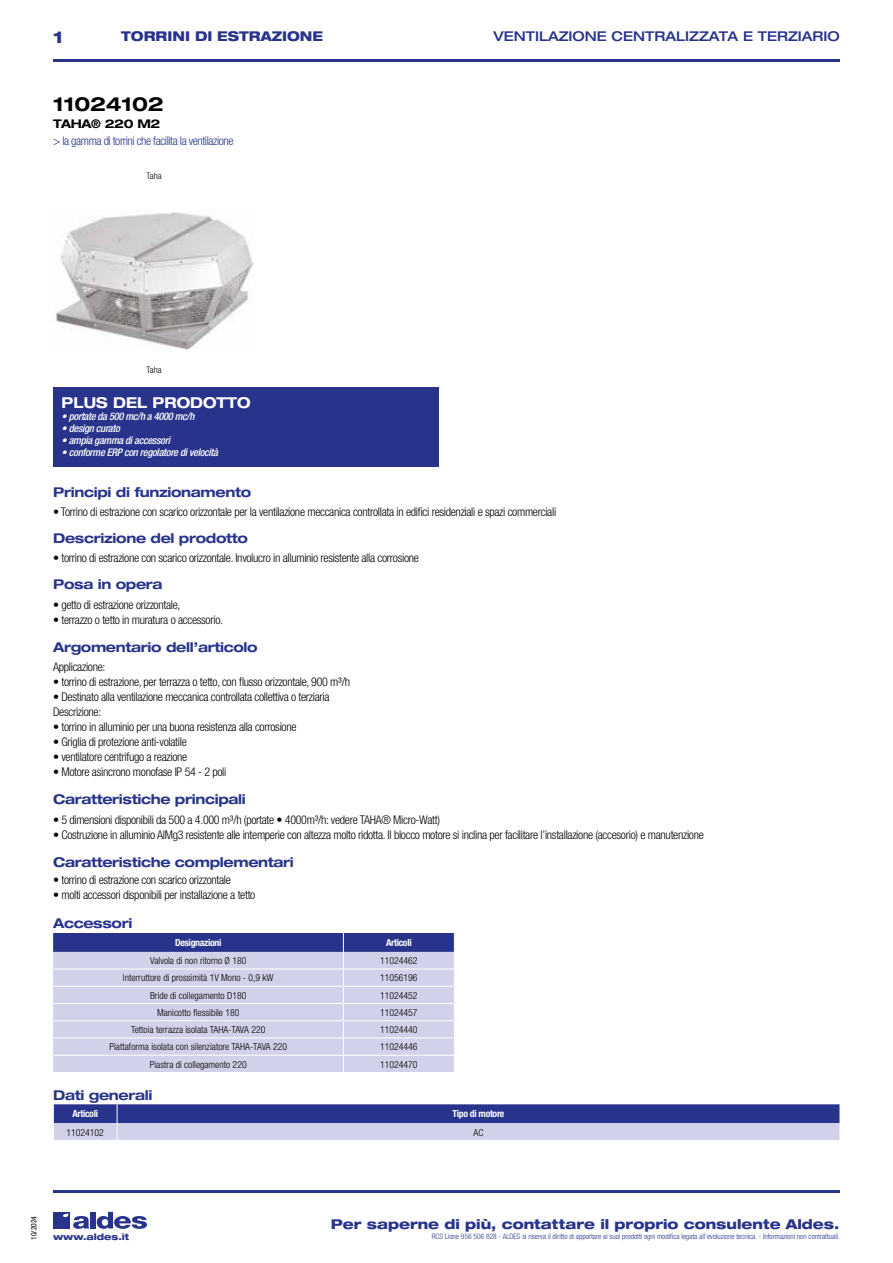
<style>
.page{position:relative;width:893px;height:1263px;background:#fff}
.page>*{position:absolute;margin:0;border:0;box-sizing:border-box;transform-origin:0 0}
.t1{font:700 expanded 19.5px "Helvetica Neue LT Std";letter-spacing:-.01em;color:#000}
.t2{font:800 expanded 16.5px "Helvetica Neue LT Std";color:#28348b}
.t3{font:700 expanded 15px "Helvetica Neue LT Std";color:#fff;scale:.95 1}
.t4{font:700 expanded 13.5px "Helvetica Neue LT Std";letter-spacing:-.025em;color:#28348b}
.t5{font:800 expanded 13.5px "Helvetica Neue LT Std";color:#28348b}
.t6{font:500 expanded 13.5px "Helvetica Neue LT Std";color:#28348b}
.t7{font:800 expanded 13.5px "Helvetica Neue LT Std";color:#28348b;scale:.95 1}
.t8{font:300 condensed 12px/15px "Helvetica Neue LT Std";letter-spacing:-.025em;color:#000}
.t9{font:300 condensed 12px "Helvetica Neue LT Std";letter-spacing:-.035em;color:#28348b}
.t10{font:700 expanded 12px "Helvetica Neue LT Std";letter-spacing:-.025em;color:#000}
.t11{font:italic 500 condensed 10.5px "Helvetica Neue LT Std";letter-spacing:-.03em;color:#fff}
.t12{font:300 condensed 9.75px "Helvetica Neue";color:#000}
.t13{font:700 condensed 9.75px "Helvetica Neue LT Std";letter-spacing:-.03em;color:#fff}
.t14{font:800 expanded 9px "Helvetica Neue LT Std";color:#28348b}
.t15{font:300 condensed 9px "Helvetica Neue LT Std";color:#000}
.t16{font:300 condensed 7.5px "Helvetica Neue LT Std";color:#28348b}
.t17{font:condensed 7.5px "Helvetica Neue LT Std";color:#000}
</style>
<div class="page">
<div style="left:53px;top:1212px;width:17px;height:16px;background:#28348b"></div>
<div style="left:90px;top:1212px;width:6px;height:16px;background:#28348b"></div>
<svg style="left:97px;top:1212px;width:50px;height:17px"></svg>
<svg style="left:63px;top:1213px;width:26px;height:16px"></svg>
<hr style="left:53px;top:59px;width:787px;height:2px;background:#28348b">
<img style="left:56px;top:212px;width:198px;height:138px">
<div style="left:53px;top:387px;width:386px;height:80px;background:#28348b"></div>
<svg style="left:53px;top:933px;width:402px;height:139px;background:#bdbede"></svg>
<hr style="left:53px;top:1190px;width:787px;height:2px;background:#28348b">
<svg style="left:53px;top:1104px;width:787px;height:36px;background:#7a80b9"></svg>
<h2 class="t2" style="left:53px;top:26px;width:12px">1</h2>
<p class="t7" style="left:121px;top:28px;width:214px">TORRINI DI ESTRAZIONE</p>
<p class="t6" style="left:494px;top:28px;width:348px">VENTILAZIONE CENTRALIZZATA E TERZIARIO</p>
<h1 class="t1" style="left:53px;top:92px;width:112px">11024102</h1>
<p class="t10" style="left:53px;top:116px;width:109px">TAHA® 220 M2</p>
<p class="t9" style="left:53px;top:134px;width:182px">&gt; la gamma di torrini che facilita la ventilazione</p>
<p class="t15" style="left:147px;top:170px;width:16px">Taha</p>
<p class="t15" style="left:147px;top:365px;width:16px">Taha</p>
<p class="t3" style="left:62px;top:393px;width:200px">PLUS DEL PRODOTTO</p>
<p class="t11" style="left:62px;top:410px;width:134px">• portate da 500 mc/h a 4000 mc/h</p>
<p class="t11" style="left:62px;top:422px;width:60px">• design curato</p>
<p class="t11" style="left:62px;top:434px;width:110px">• ampia gamma di accessori</p>
<p class="t11" style="left:62px;top:446px;width:158px">• conforme ERP con regolatore di velocità</p>
<p class="t4" style="left:53px;top:484px;width:200px">Principi di funzionamento</p>
<p class="t4" style="left:53px;top:530px;width:196px">Descrizione del prodotto</p>
<p class="t4" style="left:53px;top:576px;width:111px">Posa in opera</p>
<p class="t8" style="left:53px;top:505px;width:505px">• Torrino di estrazione con scarico orizzontale per la ventilazione meccanica controllata in edifici residenziali e spazi commerciali</p>
<p class="t8" style="left:53px;top:551px;width:367px">• torrino di estrazione con scarico orizzontale. Involucro in alluminio resistente alla corrosione</p>
<p class="t8" style="left:53px;top:597px;width:129px">• getto di estrazione orizzontale,</p>
<p class="t8" style="left:53px;top:612px;width:171px">• terrazzo o tetto in muratura o accessorio.</p>
<p class="t4" style="left:53px;top:639px;width:206px">Argomentario dell’articolo</p>
<p class="t8" style="left:53px;top:659px;width:54px">Applicazione:</p>
<p class="t8" style="left:53px;top:674px;width:298px">• torrino di estrazione, per terrazza o tetto, con flusso orizzontale, 900 m³/h</p>
<p class="t8" style="left:53px;top:689px;width:278px">• Destinato alla ventilazione meccanica controllata collettiva o terziaria<br>Descrizione:</p>
<p class="t8" style="left:53px;top:719px;width:245px">• torrino in alluminio per una buona resistenza alla corrosione</p>
<p class="t8" style="left:53px;top:734px;width:135px">• Griglia di protezione anti-volatile</p>
<p class="t8" style="left:53px;top:749px;width:136px">• ventilatore centrifugo a reazione</p>
<p class="t8" style="left:53px;top:764px;width:175px">• Motore asincrono monofase IP 54 - 2 poli</p>
<p class="t4" style="left:53px;top:791px;width:194px">Caratteristiche principali</p>
<p class="t8" style="left:53px;top:812px;width:388px">• 5 dimensioni disponibili da 500 a 4.000 m³/h (portate • 4000m³/h: vedere TAHA® Micro-Watt)</p>
<p class="t8" style="left:53px;top:827px;width:652px">• Costruzione in alluminio AlMg3 resistente alle intemperie con altezza molto ridotta. Il blocco motore si inclina per facilitare l’installazione (accesorio) e manutenzione</p>
<p class="t8" style="left:53px;top:872px;width:179px">• torrino di estrazione con scarico orizzontale</p>
<p class="t8" style="left:53px;top:887px;width:204px">• molti accessori disponibili per installazione a tetto</p>
<p class="t4" style="left:53px;top:854px;width:242px">Caratteristiche complementari</p>
<p class="t4" style="left:53px;top:915px;width:81px">Accessori</p>
<p class="t13" style="left:175px;top:936px;width:48px">Designazioni</p>
<p class="t13" style="left:386px;top:936px;width:27px">Articoli</p>
<p class="t12" style="left:150px;top:955px;width:98px">Valvola di non ritorno Ø 180</p>
<p class="t12" style="left:380px;top:955px;width:39px">11024462</p>
<p class="t12" style="left:123px;top:972px;width:152px">Interruttore di prossimità 1V Mono - 0,9 kW</p>
<p class="t12" style="left:380px;top:972px;width:39px">11056196</p>
<p class="t12" style="left:150px;top:990px;width:98px">Bride di collegamento D180</p>
<p class="t12" style="left:380px;top:990px;width:39px">11024452</p>
<p class="t12" style="left:157px;top:1007px;width:84px">Manicotto flessibile 180</p>
<p class="t12" style="left:380px;top:1007px;width:39px">11024457</p>
<p class="t12" style="left:131px;top:1024px;width:136px">Tettoia terrazza isolata TAHA-TAVA 220</p>
<p class="t12" style="left:380px;top:1024px;width:39px">11024440</p>
<p class="t12" style="left:109px;top:1041px;width:179px">Piattaforma isolata con silenziatore TAHA-TAVA 220</p>
<p class="t12" style="left:380px;top:1041px;width:39px">11024446</p>
<p class="t12" style="left:150px;top:1059px;width:98px">Piastra di collegamento 220</p>
<p class="t12" style="left:380px;top:1059px;width:39px">11024470</p>
<p class="t4" style="left:53px;top:1086px;width:101px">Dati generali</p>
<p class="t13" style="left:72px;top:1108px;width:27px">Articoli</p>
<p class="t13" style="left:453px;top:1108px;width:53px">Tipo di motore</p>
<p class="t12" style="left:66px;top:1126px;width:39px">11024102</p>
<p class="t12" style="left:474px;top:1126px;width:11px">AC</p>
<p class="t17" style="left:29px;top:1240px;width:25px;rotate:-90deg">10/2024</p>
<p class="t5" style="left:331px;top:1215px;width:510px">Per saperne di più, contattare il proprio consulente Aldes.</p>
<p class="t14" style="left:53px;top:1231px;width:78px">www.aldes.it</p>
<p class="t16" style="left:432px;top:1232px;width:410px">RCS Lione 956 506 828 - ALDES si riserva il diritto di apportare ai suoi prodotti ogni modifica legata all’evoluzione tecnica. - Informazioni non contrattuali.</p>
</div>
